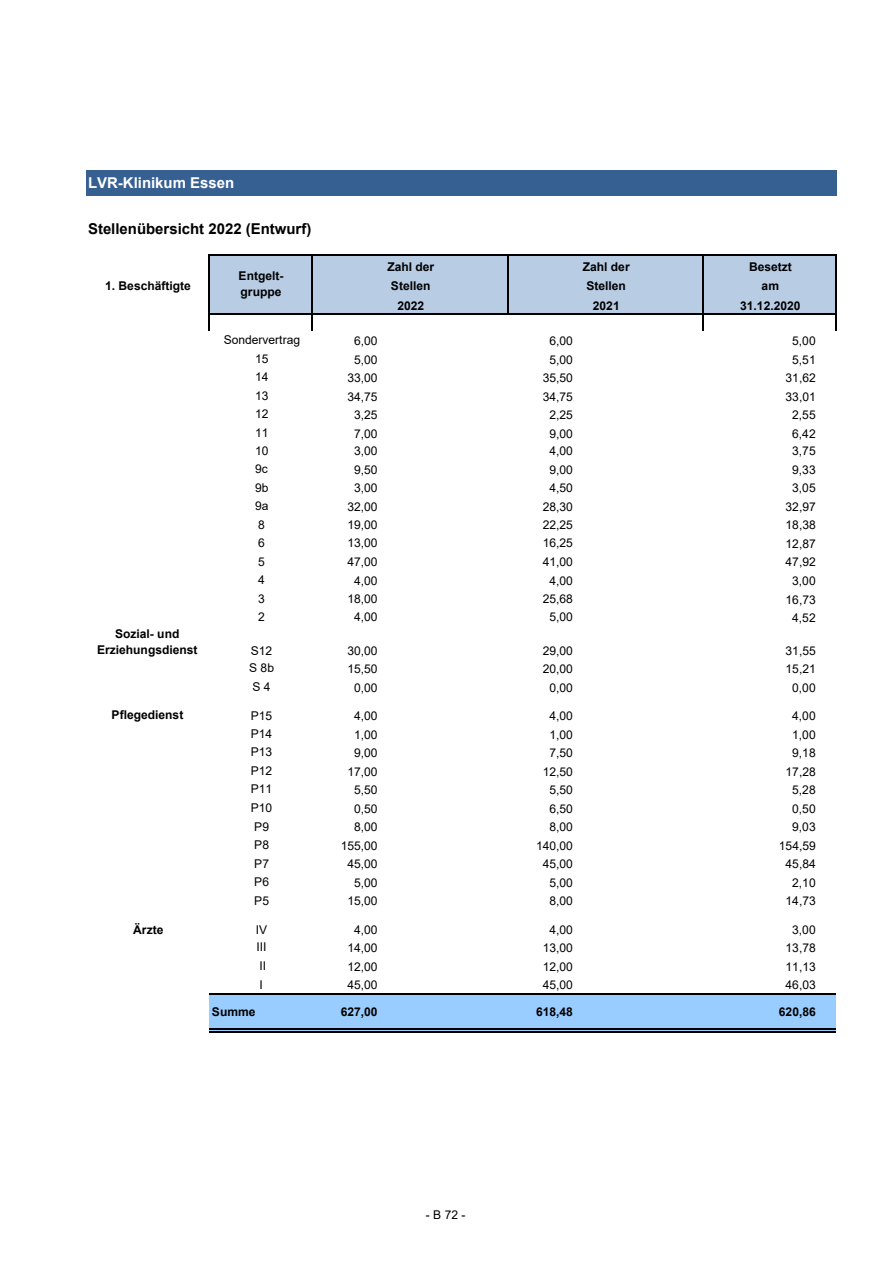
<style>
.page{position:relative;width:893px;height:1263px;background:#fff}
.page>*{position:absolute;margin:0;border:0;box-sizing:border-box;transform-origin:0 0}
.t1{font:700 15px "Arial";color:#000}
.t2{font:700 15px "Arial";color:#fff}
.t3{font:12px "Arial";color:#000}
.t4{font:700 12px/15.9px "Arial";color:#000;text-align:center}
</style>
<div class="page">
<div style="left:86px;top:170px;width:750px;height:25px;background:#366092"></div>
<div style="left:209px;top:255px;width:627px;height:20px;background:#b8cce4"></div>
<div style="left:209px;top:275px;width:627px;height:20px;background:#b8cce4"></div>
<div style="left:209px;top:295px;width:627px;height:20px;background:#b8cce4"></div>
<div style="left:209px;top:994px;width:627px;height:37px;background:#9cf"></div>
<hr style="left:209px;top:254px;width:1px;height:77px;background:#000">
<hr style="left:312px;top:256px;width:1px;height:75px;background:#000">
<hr style="left:507px;top:256px;width:1px;height:59px;background:#000">
<hr style="left:702px;top:256px;width:2px;height:75px;background:#000">
<hr style="left:835px;top:256px;width:1px;height:75px;background:#000">
<hr style="left:210px;top:254px;width:626px;height:2px;background:#000">
<hr style="left:210px;top:314px;width:626px;height:1px;background:#000">
<hr style="left:209px;top:993px;width:627px;height:1px;background:#000">
<hr style="left:209px;top:1029px;width:627px;height:1px;background:#000">
<hr style="left:209px;top:1031px;width:627px;height:2px;background:#000">
<p class="t2" style="left:88px;top:177px;width:148px">LVR-Klinikum Essen</p>
<p class="t1" style="left:88px;top:223px;width:225px">Stellenübersicht 2022 (Entwurf)</p>
<p class="t4" style="left:387px;top:259px;width:48px">Zahl der</p>
<p class="t4" style="left:582px;top:259px;width:48px">Zahl der</p>
<p class="t4" style="left:749px;top:259px;width:44px">Besetzt</p>
<p class="t4" style="left:238px;top:269px;width:46px;text-align:left">Entgelt&shy;gruppe</p>
<p class="t4" style="left:105px;top:279px;width:87px">1. Beschäftigte</p>
<p class="t4" style="left:391px;top:279px;width:41px">Stellen</p>
<p class="t4" style="left:586px;top:279px;width:41px">Stellen</p>
<p class="t4" style="left:761px;top:279px;width:19px">am</p>
<p class="t4" style="left:397px;top:299px;width:28px">2022</p>
<p class="t4" style="left:593px;top:299px;width:28px">2021</p>
<p class="t4" style="left:740px;top:299px;width:62px">31.12.2020</p>
<p class="t3" style="left:224px;top:336px;width:78px">Sondervertrag</p>
<p class="t3" style="left:354px;top:336px;width:25px">6,00</p>
<p class="t3" style="left:549px;top:336px;width:25px">6,00</p>
<p class="t3" style="left:792px;top:336px;width:25px">5,00</p>
<p class="t3" style="left:255px;top:354px;width:15px">15</p>
<p class="t3" style="left:354px;top:355px;width:25px">5,00</p>
<p class="t3" style="left:549px;top:355px;width:25px">5,00</p>
<p class="t3" style="left:792px;top:355px;width:25px">5,51</p>
<p class="t3" style="left:255px;top:373px;width:15px">14</p>
<p class="t3" style="left:347px;top:373px;width:32px">33,00</p>
<p class="t3" style="left:543px;top:373px;width:32px">35,50</p>
<p class="t3" style="left:785px;top:373px;width:32px">31,62</p>
<p class="t3" style="left:255px;top:391px;width:15px">13</p>
<p class="t3" style="left:347px;top:392px;width:32px">34,75</p>
<p class="t3" style="left:543px;top:392px;width:32px">34,75</p>
<p class="t3" style="left:785px;top:392px;width:32px">33,01</p>
<p class="t3" style="left:255px;top:410px;width:15px">12</p>
<p class="t3" style="left:354px;top:410px;width:25px">3,25</p>
<p class="t3" style="left:549px;top:410px;width:25px">2,25</p>
<p class="t3" style="left:792px;top:410px;width:25px">2,55</p>
<p class="t3" style="left:255px;top:428px;width:15px">11</p>
<p class="t3" style="left:354px;top:429px;width:25px">7,00</p>
<p class="t3" style="left:549px;top:429px;width:25px">9,00</p>
<p class="t3" style="left:792px;top:429px;width:25px">6,42</p>
<p class="t3" style="left:255px;top:446px;width:15px">10</p>
<p class="t3" style="left:354px;top:446px;width:25px">3,00</p>
<p class="t3" style="left:549px;top:446px;width:25px">4,00</p>
<p class="t3" style="left:792px;top:446px;width:25px">3,75</p>
<p class="t3" style="left:255px;top:464px;width:14px">9c</p>
<p class="t3" style="left:354px;top:465px;width:25px">9,50</p>
<p class="t3" style="left:549px;top:465px;width:25px">9,00</p>
<p class="t3" style="left:792px;top:465px;width:25px">9,33</p>
<p class="t3" style="left:255px;top:483px;width:15px">9b</p>
<p class="t3" style="left:354px;top:484px;width:25px">3,00</p>
<p class="t3" style="left:549px;top:484px;width:25px">4,50</p>
<p class="t3" style="left:792px;top:484px;width:25px">3,05</p>
<p class="t3" style="left:255px;top:501px;width:15px">9a</p>
<p class="t3" style="left:347px;top:502px;width:32px">32,00</p>
<p class="t3" style="left:543px;top:502px;width:32px">28,30</p>
<p class="t3" style="left:785px;top:502px;width:32px">32,97</p>
<p class="t3" style="left:258px;top:520px;width:8px">8</p>
<p class="t3" style="left:347px;top:521px;width:32px">19,00</p>
<p class="t3" style="left:543px;top:521px;width:32px">22,25</p>
<p class="t3" style="left:785px;top:521px;width:32px">18,38</p>
<p class="t3" style="left:258px;top:538px;width:8px">6</p>
<p class="t3" style="left:347px;top:538px;width:32px">13,00</p>
<p class="t3" style="left:543px;top:538px;width:32px">16,25</p>
<p class="t3" style="left:785px;top:539px;width:32px">12,87</p>
<p class="t3" style="left:258px;top:557px;width:8px">5</p>
<p class="t3" style="left:347px;top:557px;width:32px">47,00</p>
<p class="t3" style="left:543px;top:557px;width:32px">41,00</p>
<p class="t3" style="left:785px;top:558px;width:32px">47,92</p>
<p class="t3" style="left:258px;top:576px;width:8px">4</p>
<p class="t3" style="left:354px;top:576px;width:25px">4,00</p>
<p class="t3" style="left:549px;top:576px;width:25px">4,00</p>
<p class="t3" style="left:792px;top:576px;width:25px">3,00</p>
<p class="t3" style="left:258px;top:594px;width:8px">3</p>
<p class="t3" style="left:347px;top:594px;width:32px">18,00</p>
<p class="t3" style="left:543px;top:594px;width:32px">25,68</p>
<p class="t3" style="left:785px;top:595px;width:32px">16,73</p>
<p class="t3" style="left:258px;top:613px;width:8px">2</p>
<p class="t3" style="left:354px;top:613px;width:25px">4,00</p>
<p class="t3" style="left:549px;top:613px;width:25px">5,00</p>
<p class="t3" style="left:792px;top:613px;width:25px">4,52</p>
<p class="t4" style="left:97px;top:627px;width:102px">Sozial- und<br>Erziehungsdienst</p>
<p class="t3" style="left:251px;top:646px;width:23px">S12</p>
<p class="t3" style="left:347px;top:646px;width:32px">30,00</p>
<p class="t3" style="left:543px;top:646px;width:32px">29,00</p>
<p class="t3" style="left:785px;top:646px;width:32px">31,55</p>
<p class="t3" style="left:249px;top:664px;width:26px">S 8b</p>
<p class="t3" style="left:347px;top:664px;width:32px">15,50</p>
<p class="t3" style="left:543px;top:664px;width:32px">20,00</p>
<p class="t3" style="left:785px;top:664px;width:32px">15,21</p>
<p class="t3" style="left:252px;top:682px;width:20px">S 4</p>
<p class="t3" style="left:354px;top:683px;width:25px">0,00</p>
<p class="t3" style="left:549px;top:683px;width:25px">0,00</p>
<p class="t3" style="left:792px;top:683px;width:25px">0,00</p>
<p class="t4" style="left:112px;top:708px;width:73px">Pflegedienst</p>
<p class="t3" style="left:354px;top:711px;width:25px">4,00</p>
<p class="t3" style="left:549px;top:711px;width:25px">4,00</p>
<p class="t3" style="left:792px;top:711px;width:25px">4,00</p>
<p class="t3" style="left:251px;top:729px;width:23px">P14</p>
<p class="t3" style="left:354px;top:730px;width:25px">1,00</p>
<p class="t3" style="left:549px;top:730px;width:25px">1,00</p>
<p class="t3" style="left:792px;top:730px;width:25px">1,00</p>
<p class="t3" style="left:251px;top:748px;width:23px">P13</p>
<p class="t3" style="left:354px;top:748px;width:25px">9,00</p>
<p class="t3" style="left:549px;top:748px;width:25px">7,50</p>
<p class="t3" style="left:792px;top:748px;width:25px">9,18</p>
<p class="t3" style="left:251px;top:766px;width:23px">P12</p>
<p class="t3" style="left:347px;top:767px;width:32px">17,00</p>
<p class="t3" style="left:543px;top:767px;width:32px">12,50</p>
<p class="t3" style="left:785px;top:767px;width:32px">17,28</p>
<p class="t3" style="left:251px;top:785px;width:23px">P11</p>
<p class="t3" style="left:354px;top:785px;width:25px">5,50</p>
<p class="t3" style="left:549px;top:785px;width:25px">5,50</p>
<p class="t3" style="left:792px;top:785px;width:25px">5,28</p>
<p class="t3" style="left:251px;top:803px;width:23px">P10</p>
<p class="t3" style="left:354px;top:804px;width:25px">0,50</p>
<p class="t3" style="left:549px;top:804px;width:25px">6,50</p>
<p class="t3" style="left:792px;top:804px;width:25px">0,50</p>
<p class="t3" style="left:254px;top:822px;width:16px">P9</p>
<p class="t3" style="left:354px;top:823px;width:25px">8,00</p>
<p class="t3" style="left:549px;top:823px;width:25px">8,00</p>
<p class="t3" style="left:792px;top:823px;width:25px">9,03</p>
<p class="t3" style="left:254px;top:840px;width:16px">P8</p>
<p class="t3" style="left:341px;top:841px;width:38px">155,00</p>
<p class="t3" style="left:536px;top:841px;width:38px">140,00</p>
<p class="t3" style="left:778px;top:841px;width:38px">154,59</p>
<p class="t3" style="left:254px;top:859px;width:16px">P7</p>
<p class="t3" style="left:347px;top:860px;width:32px">45,00</p>
<p class="t3" style="left:543px;top:860px;width:32px">45,00</p>
<p class="t3" style="left:785px;top:860px;width:32px">45,84</p>
<p class="t3" style="left:254px;top:877px;width:16px">P6</p>
<p class="t3" style="left:354px;top:878px;width:25px">5,00</p>
<p class="t3" style="left:549px;top:878px;width:25px">5,00</p>
<p class="t3" style="left:792px;top:878px;width:25px">2,10</p>
<p class="t3" style="left:254px;top:896px;width:16px">P5</p>
<p class="t3" style="left:347px;top:897px;width:32px">15,00</p>
<p class="t3" style="left:549px;top:897px;width:25px">8,00</p>
<p class="t3" style="left:785px;top:897px;width:32px">14,73</p>
<p class="t4" style="left:133px;top:923px;width:32px">Ärzte</p>
<p class="t3" style="left:354px;top:925px;width:25px">4,00</p>
<p class="t3" style="left:549px;top:925px;width:25px">4,00</p>
<p class="t3" style="left:792px;top:925px;width:25px">3,00</p>
<p class="t3" style="left:256px;top:943px;width:12px">III</p>
<p class="t3" style="left:347px;top:943px;width:32px">14,00</p>
<p class="t3" style="left:543px;top:943px;width:32px">13,00</p>
<p class="t3" style="left:785px;top:943px;width:32px">13,78</p>
<p class="t3" style="left:259px;top:961px;width:8px">II</p>
<p class="t3" style="left:347px;top:962px;width:32px">12,00</p>
<p class="t3" style="left:543px;top:962px;width:32px">12,00</p>
<p class="t3" style="left:785px;top:962px;width:32px">11,13</p>
<p class="t3" style="left:259px;top:980px;width:5px">I</p>
<p class="t3" style="left:347px;top:980px;width:32px">45,00</p>
<p class="t3" style="left:543px;top:980px;width:32px">45,00</p>
<p class="t3" style="left:785px;top:980px;width:32px">46,03</p>
<p class="t4" style="left:212px;top:1005px;width:45px">Summe</p>
<p class="t4" style="left:341px;top:1005px;width:38px">627,00</p>
<p class="t4" style="left:536px;top:1005px;width:38px">618,48</p>
<p class="t4" style="left:778px;top:1005px;width:38px">620,86</p>
<p class="t3" style="left:251px;top:711px;width:23px">P15</p>
<p class="t3" style="left:256px;top:925px;width:13px">IV</p>
<p class="t3" style="left:426px;top:1211px;width:41px">- B 72 -</p>
</div>
